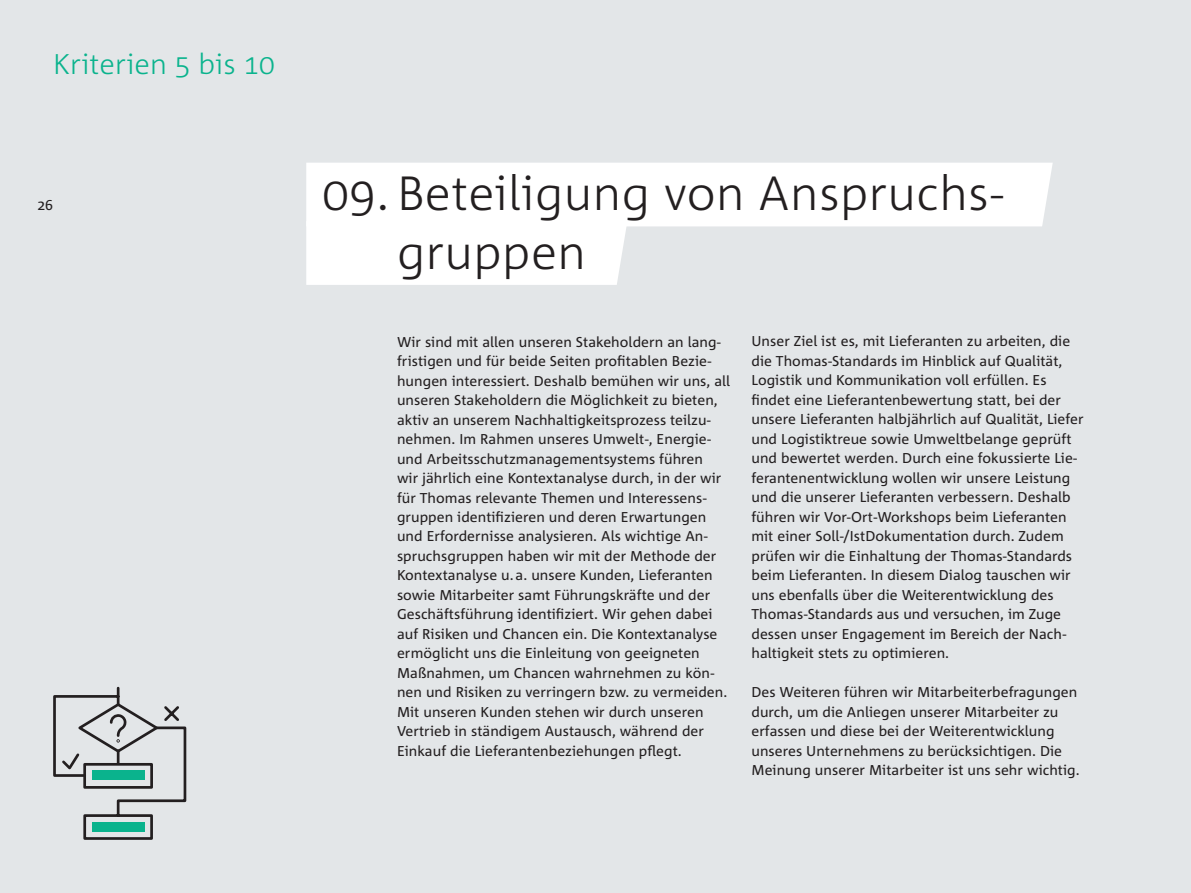
<style>
.page{position:relative;width:1191px;height:893px;background:#e3e6e8}
.page>*{position:absolute;margin:0;border:0;box-sizing:border-box;transform-origin:0 0}
.t1{font:300 48px/58.5px "Corpid E1 s";letter-spacing:.01em;color:#231f20}
.t2{font:300 28.5px "Corpid E1 s";letter-spacing:.005em;color:#0ab38d}
.t3{font:14.25px/19.5px "Corpid E1 s";letter-spacing:.005em;color:#231f20}
</style>
<div class="page">
<div style="left:306px;top:226px;width:321px;height:59px;background:#fff"></div>
<div style="left:306px;top:163px;width:746px;height:63px;background:#fff"></div>
<svg style="left:53px;top:686px;width:134px;height:154px"></svg>
<h2 class="t2" style="left:53px;top:46px;width:223px">Kriterien 5 bis 10</h2>
<p class="t3" style="left:37px;top:195px;width:17px">26</p>
<h1 class="t1" style="left:397px;top:163px;width:608px;text-indent:-74px">09.Beteiligung von Anspruchs&shy;gruppen</h1>
<p class="t3" style="left:397px;top:331px;width:335px">Wir sind mit allen unseren Stakeholdern an lang&shy;fristigen und für beide Seiten profitablen Bezie&shy;hungen interessiert. Deshalb bemühen wir uns, all unseren Stakeholdern die Möglichkeit zu bieten, aktiv an unserem Nachhaltigkeitsprozess teilzu&shy;nehmen. Im Rahmen unseres Umwelt-, Energie&shy;und Arbeitsschutzmanagementsystems führen<br>wir jährlich eine Kontextanalyse durch, in der wir für Thomas relevante Themen und Interessens&shy;gruppen identifizieren und deren Erwartungen und Erfordernisse analysieren. Als wichtige An&shy;spruchsgruppen haben wir mit der Methode der Kontextanalyse u.a. unsere Kunden, Lieferanten sowie Mitarbeiter samt Führungskräfte und der Geschäftsführung identifiziert. Wir gehen dabei auf Risiken und Chancen ein. Die Kontextanalyse ermöglicht uns die Einleitung von geeigneten Maßnahmen, um Chancen wahrnehmen zu kön&shy;nen und Risiken zu verringern bzw. zu vermeiden.<br>Mit unseren Kunden stehen wir durch unseren Vertrieb in ständigem Austausch, während der Einkauf die Lieferantenbeziehungen pflegt.</p>
<p class="t3" style="left:751px;top:331px;width:334px">Unser Ziel ist es, mit Lieferanten zu arbeiten, die die Thomas-Standards im Hinblick auf Qualität, Logistik und Kommunikation voll erfüllen. Es findet eine Lieferantenbewertung statt, bei der unsere Lieferanten halbjährlich auf Qualität, Liefer und Logistiktreue sowie Umweltbelange geprüft und bewertet werden. Durch eine fokussierte Lie&shy;ferantenentwicklung wollen wir unsere Leistung und die unserer Lieferanten verbessern. Deshalb führen wir Vor-Ort-Workshops beim Lieferanten mit einer Soll-/IstDokumentation durch. Zudem prüfen wir die Einhaltung der Thomas-Standards beim Lieferanten. In diesem Dialog tauschen wir uns ebenfalls über die Weiterentwicklung des Thomas-Standards aus und versuchen, im Zuge dessen unser Engagement im Bereich der Nach&shy;haltigkeit stets zu optimieren.</p>
<p class="t3" style="left:751px;top:682px;width:330px">Des Weiteren führen wir Mitarbeiterbefragungen durch, um die Anliegen unserer Mitarbeiter zu erfassen und diese bei der Weiterentwicklung unseres Unternehmens zu berücksichtigen. Die Meinung unserer Mitarbeiter ist uns sehr wichtig.</p>
</div>
